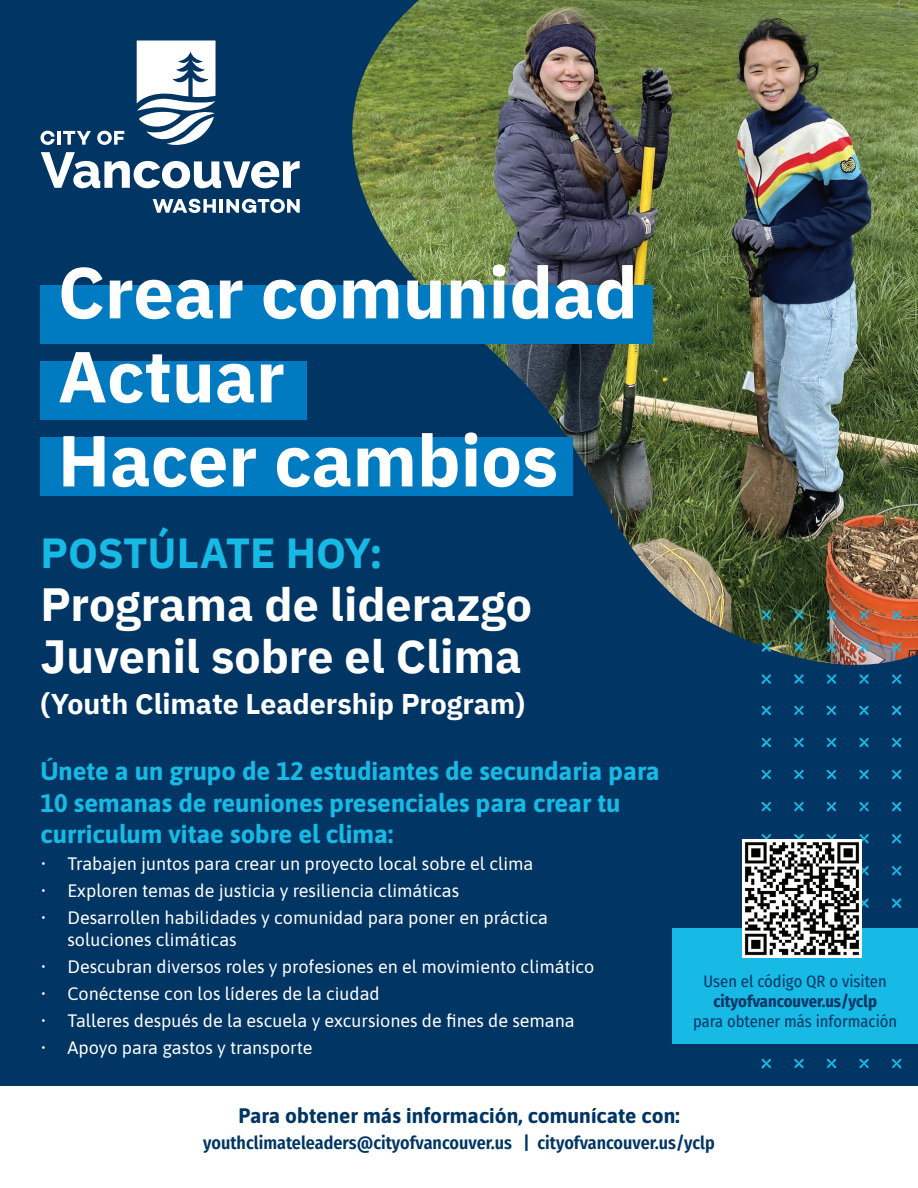
<style>
.page{position:relative;width:918px;height:1188px;background:#003564}
.page>*{position:absolute;margin:0;border:0;box-sizing:border-box;transform-origin:0 0}
.t1{font:700 72px/84px "IBM Plex Sans";color:#fff}
.t2{font:700 46.5px/52.5px "IBM Plex Sans";color:#fff}
.t3{font:700 42px "IBM Plex Sans";color:#16bae4}
.t4{font:700 28.5px "IBM Plex Sans";color:#fff}
.t5{font:700 25.5px/31.5px "Asap";color:#16bae4}
.t6{font:700 21px "Asap";color:#003564}
.t7{font:18px/21.6px "Asap";color:#fff}
.t8{font:600 18px "Fira Sans Condensed";color:#003564}
.t9{font:16.5px "Fira Sans Condensed";color:#003564}
.t10{font:700 16.5px "Fira Sans Condensed";color:#003564}
</style>
<div class="page">
<img style="left:351px;top:0;width:567px;height:665px">
<div style="left:0;top:1086px;width:918px;height:102px;background:#fff"></div>
<div style="left:40px;top:361px;width:267px;height:59px;background:#007bc2"></div>
<div style="left:40px;top:285px;width:613px;height:59px;background:#007bc2"></div>
<div style="left:40px;top:438px;width:533px;height:58px;background:#007bc2"></div>
<svg style="left:40px;top:131px;width:15px;height:14px"></svg>
<hr style="left:57px;top:131px;width:4px;height:14px;background:#fff">
<svg style="left:63px;top:131px;width:28px;height:14px"></svg>
<svg style="left:97px;top:131px;width:27px;height:14px"></svg>
<svg style="left:153px;top:199px;width:63px;height:14px"></svg>
<hr style="left:219px;top:199px;width:4px;height:14px;background:#fff">
<svg style="left:226px;top:199px;width:74px;height:14px"></svg>
<svg style="left:41px;top:152px;width:259px;height:36px"></svg>
<svg style="left:137px;top:40px;width:79px;height:105px"></svg>
<svg style="left:761px;top:1059px;width:10px;height:10px"></svg>
<svg style="left:794px;top:1059px;width:10px;height:9px"></svg>
<svg style="left:859px;top:1059px;width:10px;height:9px"></svg>
<svg style="left:827px;top:1059px;width:9px;height:9px"></svg>
<svg style="left:892px;top:1059px;width:9px;height:10px"></svg>
<svg style="left:892px;top:898px;width:9px;height:10px"></svg>
<svg style="left:861px;top:898px;width:8px;height:10px"></svg>
<svg style="left:762px;top:834px;width:9px;height:5px"></svg>
<svg style="left:762px;top:738px;width:9px;height:9px"></svg>
<svg style="left:762px;top:706px;width:9px;height:9px"></svg>
<svg style="left:762px;top:770px;width:9px;height:9px"></svg>
<svg style="left:794px;top:706px;width:10px;height:9px"></svg>
<svg style="left:892px;top:802px;width:9px;height:9px"></svg>
<svg style="left:761px;top:802px;width:10px;height:9px"></svg>
<svg style="left:794px;top:802px;width:10px;height:9px"></svg>
<svg style="left:794px;top:770px;width:10px;height:9px"></svg>
<svg style="left:794px;top:738px;width:10px;height:9px"></svg>
<svg style="left:827px;top:802px;width:9px;height:9px"></svg>
<svg style="left:861px;top:866px;width:8px;height:9px"></svg>
<svg style="left:859px;top:738px;width:10px;height:9px"></svg>
<svg style="left:859px;top:769px;width:10px;height:10px"></svg>
<svg style="left:859px;top:834px;width:10px;height:9px"></svg>
<svg style="left:892px;top:769px;width:9px;height:10px"></svg>
<svg style="left:826px;top:770px;width:10px;height:9px"></svg>
<svg style="left:827px;top:834px;width:9px;height:5px"></svg>
<svg style="left:794px;top:834px;width:10px;height:5px"></svg>
<svg style="left:827px;top:738px;width:9px;height:9px"></svg>
<svg style="left:892px;top:866px;width:9px;height:10px"></svg>
<svg style="left:892px;top:834px;width:9px;height:9px"></svg>
<svg style="left:826px;top:706px;width:10px;height:9px"></svg>
<svg style="left:892px;top:706px;width:9px;height:9px"></svg>
<svg style="left:859px;top:802px;width:10px;height:9px"></svg>
<svg style="left:859px;top:706px;width:10px;height:9px"></svg>
<svg style="left:892px;top:738px;width:9px;height:9px"></svg>
<svg style="left:761px;top:674px;width:10px;height:10px"></svg>
<svg style="left:762px;top:642px;width:9px;height:10px"></svg>
<svg style="left:892px;top:610px;width:9px;height:10px"></svg>
<svg style="left:761px;top:610px;width:10px;height:10px"></svg>
<svg style="left:794px;top:610px;width:10px;height:10px"></svg>
<svg style="left:794px;top:674px;width:10px;height:10px"></svg>
<svg style="left:827px;top:610px;width:9px;height:10px"></svg>
<svg style="left:859px;top:674px;width:10px;height:10px"></svg>
<svg style="left:859px;top:642px;width:10px;height:10px"></svg>
<svg style="left:827px;top:642px;width:9px;height:10px"></svg>
<svg style="left:827px;top:674px;width:9px;height:10px"></svg>
<svg style="left:794px;top:642px;width:10px;height:10px"></svg>
<svg style="left:892px;top:674px;width:9px;height:10px"></svg>
<svg style="left:892px;top:642px;width:9px;height:10px"></svg>
<svg style="left:859px;top:610px;width:10px;height:10px"></svg>
<div style="left:672px;top:929px;width:246px;height:115px;background:#16bae4"></div>
<img style="left:743px;top:839px;width:118px;height:119px">
<h1 class="t1" style="left:58px;top:245px;width:581px">Crear comunidad<br>Actuar<br>Hacer cambios</h1>
<h3 class="t3" style="left:40px;top:520px;width:344px">POSTÚLATE HOY:</h3>
<h2 class="t2" style="left:40px;top:574px;width:493px">Programa de liderazgo<br>Juvenil sobre el Clima</h2>
<h3 class="t4" style="left:40px;top:681px;width:486px">(Youth Climate Leadership Program)</h3>
<h3 class="t5" style="left:40px;top:754px;width:621px">Únete a un grupo de 12 estudiantes de secundaria para<br>10 semanas de reuniones presenciales para crear tu curriculum vitae sobre el clima:</h3>
<p class="t7" style="left:40px;top:852px;width:494px">• Trabajen juntos para crear un proyecto local sobre el clima</p>
<p class="t7" style="left:40px;top:879px;width:420px">• Exploren temas de justicia y resiliencia climáticas</p>
<p class="t7" style="left:68px;top:906px;width:482px;text-indent:-27px">• Desarrollen habilidades y comunidad para poner en práctica soluciones climáticas</p>
<p class="t7" style="left:40px;top:955px;width:555px">• Descubran diversos roles y profesiones en el movimiento climático</p>
<p class="t7" style="left:40px;top:982px;width:341px">• Conéctense con los líderes de la ciudad</p>
<p class="t7" style="left:40px;top:1009px;width:536px">• Talleres después de la escuela y excursiones de fines de semana</p>
<p class="t7" style="left:40px;top:1036px;width:273px">• Apoyo para gastos y transporte</p>
<p class="t9" style="left:704px;top:969px;width:185px">Usen el código QR o visiten</p>
<p class="t10" style="left:713px;top:988px;width:165px">cityofvancouver.us/yclp</p>
<p class="t9" style="left:693px;top:1009px;width:206px">para obtener más información</p>
<p class="t6" style="left:238px;top:1101px;width:443px">Para obtener más información, comunícate con:</p>
<p class="t8" style="left:203px;top:1128px;width:513px">youthclimateleaders@cityofvancouver.us | cityofvancouver.us/yclp</p>
</div>
